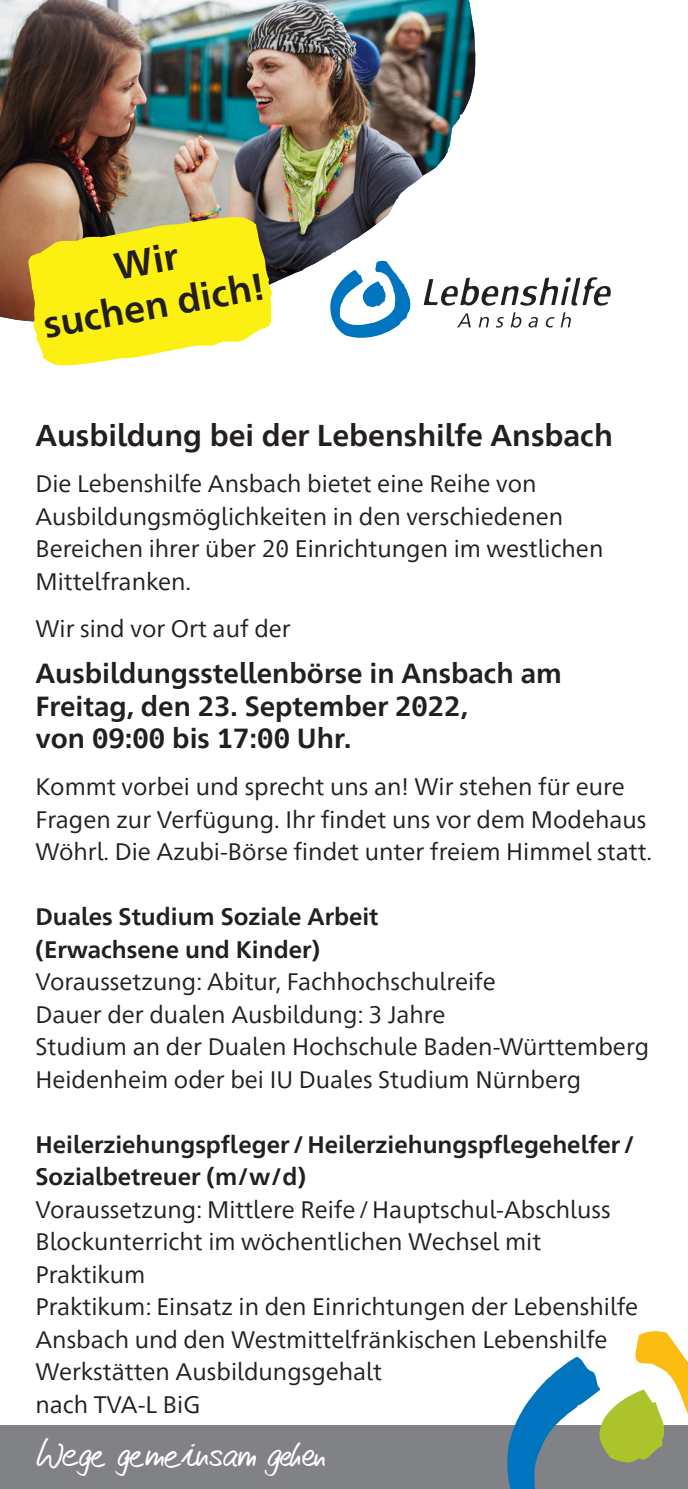
<style>
.page{position:relative;width:688px;height:1489px;background:#fff}
.page>*{position:absolute;margin:0;border:0;box-sizing:border-box;transform-origin:0 0}
.t1{font:40px "Nifty Script";color:#fff}
.t2{font:700 37.5px/45px "Frutiger Neue 1450 Pro";color:#231f20;text-align:center}
.t3{font:700 30px "Frutiger Neue 1450 Pro";color:#231f20}
.t4{font:700 27.5px/32.5px "Frutiger Neue 1450 Pro";color:#231f20}
.t5{font:23.75px/32.5px "Frutiger Neue 1450 Pro";color:#231f20}
.t6{font:700 23.75px/32.5px "Frutiger Neue 1450 Pro";color:#231f20}
.s1{font-weight:400}
</style>
<div class="page">
<svg style="left:334px;top:323px;width:67px;height:15px"></svg>
<svg style="left:457px;top:323px;width:13px;height:4px"></svg>
<svg style="left:478px;top:317px;width:11px;height:10px"></svg>
<svg style="left:496px;top:317px;width:7px;height:10px"></svg>
<svg style="left:510px;top:312px;width:11px;height:15px"></svg>
<svg style="left:528px;top:317px;width:9px;height:10px"></svg>
<svg style="left:545px;top:317px;width:9px;height:10px"></svg>
<svg style="left:560px;top:312px;width:10px;height:15px"></svg>
<svg style="left:475px;top:277px;width:135px;height:29px"></svg>
<div style="left:0;top:1424px;width:687px;height:64px;background:#808285"></div>
<svg style="left:507px;top:1331px;width:180px;height:157px"></svg>
<img style="left:0;top:0;width:475px;height:323px">
<svg style="left:28px;top:215px;width:244px;height:151px;background:#ede135"></svg>
<p class="t2" style="left:32px;top:256px;width:225px;rotate:-10deg">Wir<br>suchen dich!</p>
<p class="t3" style="left:35px;top:413px;width:578px">Ausbildung bei der Lebenshilfe Ansbach</p>
<p class="t5" style="left:35px;top:466px;width:569px">Die Lebenshilfe Ansbach bietet eine Reihe von Ausbildungsmöglichkeiten in den verschiedenen Bereichen ihrer über 20 Einrichtungen im westlichen Mittelfranken.</p>
<p class="t5" style="left:35px;top:610px;width:257px">Wir sind vor Ort auf der</p>
<p class="t4" style="left:35px;top:655px;width:527px">Ausbildungsstellenbörse in Ansbach am<br>Freitag, den 23. September 2022,<br>von 09:00 bis 17:00 Uhr.</p>
<p class="t5" style="left:35px;top:768px;width:618px">Kommt vorbei und sprecht uns an! Wir stehen für eure<br>Fragen zur Verfügung. Ihr findet uns vor dem Modehaus<br>Wöhrl. Die Azubi-Börse findet unter freiem Himmel statt.</p>
<p class="t6" style="left:35px;top:898px;width:344px">Duales Studium Soziale Arbeit (Erwachsene und Kinder)</p>
<p class="t5" style="left:35px;top:963px;width:461px">Voraussetzung: Abitur, Fachhochschulreife</p>
<p class="t5" style="left:35px;top:996px;width:615px">Dauer der dualen Ausbildung: 3 Jahre<br>Studium an der Dualen Hochschule Baden-Württemberg<br>Heidenheim oder bei IU Duales Studium Nürnberg</p>
<p class="t6" style="left:35px;top:1126px;width:601px">Heilerziehungspfleger / Heilerziehungspflegehelfer /<br>Sozialbetreuer (m/w/d)<br><span class="s1">Voraussetzung: Mittlere Reife/Hauptschul-Abschluss</span></p>
<p class="t5" style="left:35px;top:1223px;width:507px">Blockunterricht im wöchentlichen Wechsel mit<br>Praktikum</p>
<p class="t5" style="left:35px;top:1288px;width:604px">Praktikum: Einsatz in den Einrichtungen der Lebenshilfe Ansbach und den Westmittelfränkischen Lebenshilfe Werkstätten Ausbildungsgehalt<br>nach TVA-L BiG</p>
<p class="t1" style="left:35px;top:1422px;width:291px">Wege gemeinsam gehen</p>
</div>
